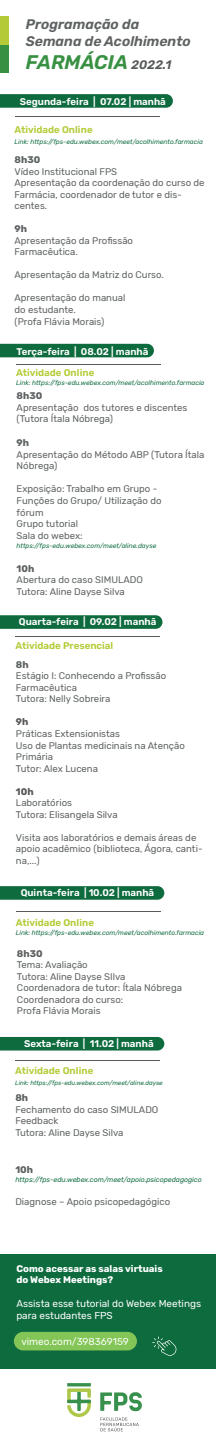
<style>
.page{position:relative;width:216px;height:1451px;background:#fff}
.page>*{position:absolute;margin:0;border:0;box-sizing:border-box;transform-origin:0 0}
.t1{font:italic 600 19.7px "Rubik";color:#389143}
.t2{font:italic 600 13.9px/16.7px "Rubik";color:#5d6162}
.t3{font:10px/12px "Rubik";color:#fff}
.t4{font:600 9.72px "Rubik";color:#fff}
.t5{font:600 9.72px "Rubik";color:#b4cb37}
.t6{font:9.6px/11.5px "Rubik";color:#5d6162}
.t7{font:700 9.6px/11.5px "Rubik";color:#fff}
.t8{font:700 9.6px "Rubik";color:#5d6162}
.t9{font:700 9.6px "Rubik";color:#57585a}
.t10{font:italic 7px "Rubik";color:#0d6b3e}
.t11{font:italic 6.6px "Rubik";color:#0d6b3e}
.t12{font:italic 6.26px "Rubik";color:#0d6b3e}
.s1{font-size:12.32px;color:#585b5b}
</style>
<div class="page">
<div style="left:0;top:44px;width:9px;height:29px;background:#389143"></div>
<div style="left:0;top:16px;width:9px;height:28px;background:#b4cb37"></div>
<div style="left:0;top:1254px;width:216px;height:115px;background:#0d6b3e"></div>
<svg style="left:152px;top:1336px;width:25px;height:19px"></svg>
<div style="left:14px;top:1331px;width:123px;height:19px;background:#83c556;border-radius:9px"></div>
<svg style="left:100px;top:1417px;width:39px;height:13px"></svg>
<svg style="left:100px;top:1392px;width:42px;height:18px"></svg>
<svg style="left:67px;top:1382px;width:24px;height:4px"></svg>
<svg style="left:67px;top:1388px;width:24px;height:28px"></svg>
<svg style="left:0;top:94px;width:173px;height:14px;background:#167045"></svg>
<hr style="left:15px;top:116px;width:144px;height:1px;background:#585b5b">
<div style="left:0;top:344px;width:154px;height:13px;background:#0d6b3e"></div>
<hr style="left:16px;top:364px;width:145px;height:1px;background:#585b5b">
<svg style="left:0;top:615px;width:162px;height:13px;background:#136e43"></svg>
<hr style="left:16px;top:636px;width:144px;height:1px;background:#585b5b">
<hr style="left:15px;top:1060px;width:145px;height:1px;background:#585b5b">
<hr style="left:16px;top:911px;width:144px;height:1px;background:#585b5b">
<svg style="left:0;top:886px;width:164px;height:13px;background:#116d41"></svg>
<div style="left:0;top:1037px;width:164px;height:13px;background:#0d6b3e"></div>
<h2 class="t2" style="left:26px;top:16px;width:166px">Programação da<br>Semana de Acolhimento</h2>
<h1 class="t1" style="left:26px;top:51px;width:147px">FARMÁCIA <span class="s1">2022.1</span></h1>
<p class="t4" style="left:20px;top:96px;width:148px">Segunda-feira | 07.02 | manhã</p>
<p class="t5" style="left:15px;top:124px;width:80px">Atividade Online</p>
<p class="t11" style="left:15px;top:138px;width:190px">Link: https://fps-edu.webex.com/meet/acolhimento.farmacia</p>
<p class="t8" style="left:15px;top:154px;width:27px">8h30</p>
<p class="t6" style="left:15px;top:166px;width:192px">Vídeo Institucional FPS<br>Apresentação da coordenação do curso de<br>Farmácia, coordenador de tutor e dis&shy;centes.</p>
<p class="t8" style="left:15px;top:223px;width:14px">9h</p>
<p class="t6" style="left:15px;top:235px;width:120px">Apresentação da Profissão<br>Farmacêutica.</p>
<p class="t6" style="left:15px;top:269px;width:151px">Apresentação da Matriz do Curso.</p>
<p class="t6" style="left:15px;top:292px;width:112px">Apresentação do manual do estudante.<br>(Profa Flávia Morais)</p>
<p class="t4" style="left:17px;top:346px;width:133px">Terça-feira | 08.02 | manhã</p>
<p class="t5" style="left:16px;top:367px;width:80px">Atividade Online</p>
<p class="t11" style="left:16px;top:379px;width:190px">Link: https://fps-edu.webex.com/meet/acolhimento.farmacia</p>
<p class="t8" style="left:17px;top:390px;width:27px">8h30</p>
<p class="t6" style="left:17px;top:401px;width:172px">Apresentação dos tutores e discentes (Tutora Ítala Nóbrega)</p>
<p class="t8" style="left:17px;top:437px;width:14px">9h</p>
<p class="t6" style="left:17px;top:449px;width:189px">Apresentação do Método ABP (Tutora Ítala<br>Nóbrega)</p>
<p class="t6" style="left:17px;top:483px;width:146px">Exposição: Trabalho em Grupo -<br>Funções do Grupo/ Utilização do fórum<br>Grupo tutorial<br>Sala do webex:</p>
<p class="t11" style="left:17px;top:541px;width:141px">https://fps-edu.webex.com/meet/aline.dayse</p>
<p class="t8" style="left:17px;top:563px;width:19px">10h</p>
<p class="t6" style="left:17px;top:574px;width:128px">Abertura do caso SIMULADO<br>Tutora: Aline Dayse Silva</p>
<p class="t4" style="left:19px;top:616px;width:139px">Quarta-feira | 09.02 | manhã</p>
<p class="t5" style="left:16px;top:640px;width:99px">Atividade Presencial</p>
<p class="t8" style="left:16px;top:658px;width:14px">8h</p>
<p class="t6" style="left:16px;top:670px;width:152px">Estágio I: Conhecendo a Profissão<br>Farmacêutica<br>Tutora: Nelly Sobreira</p>
<p class="t9" style="left:16px;top:716px;width:14px">9h</p>
<p class="t6" style="left:16px;top:728px;width:170px">Práticas Extensionistas<br>Uso de Plantas medicinais na Atenção<br>Primária<br>Tutor: Alex Lucena</p>
<p class="t9" style="left:16px;top:785px;width:19px">10h</p>
<p class="t6" style="left:16px;top:797px;width:103px">Laboratórios<br>Tutora: Elisangela Silva</p>
<p class="t6" style="left:16px;top:831px;width:188px">Visita aos laboratórios e demais áreas de apoio acadêmico (biblioteca, Ágora, canti&shy;na,...)</p>
<p class="t4" style="left:21px;top:887px;width:135px">Quinta-feira | 10.02 | manhã</p>
<p class="t5" style="left:16px;top:916px;width:80px">Atividade Online</p>
<p class="t11" style="left:16px;top:928px;width:190px">Link: https://fps-edu.webex.com/meet/acolhimento.farmacia</p>
<p class="t8" style="left:17px;top:947px;width:27px">8h30</p>
<p class="t6" style="left:17px;top:959px;width:167px">Tema: Avaliação<br>Tutora: Aline Dayse SIlva<br>Coordenadora de tutor: Ítala Nóbrega<br>Coordenadora do curso:<br>Profa Flávia Morais</p>
<p class="t4" style="left:24px;top:1038px;width:131px">Sexta-feira | 11.02 | manhã</p>
<p class="t5" style="left:15px;top:1065px;width:80px">Atividade Online</p>
<p class="t12" style="left:15px;top:1079px;width:149px">Link: https://fps-edu.webex.com/meet/aline.dayse</p>
<p class="t8" style="left:15px;top:1092px;width:14px">8h</p>
<p class="t6" style="left:15px;top:1103px;width:145px">Fechamento do caso SIMULADO<br>Feedback<br>Tutora: Aline Dayse Silva</p>
<p class="t8" style="left:15px;top:1163px;width:19px">10h</p>
<p class="t10" style="left:15px;top:1174px;width:188px">https://fps-edu.webex.com/meet/apoio.psicopedagogico</p>
<p class="t6" style="left:15px;top:1195px;width:156px">Diagnose – Apoio psicopedagógico</p>
<p class="t7" style="left:16px;top:1262px;width:148px">Como acessar as salas virtuais do Webex Meetings?</p>
<p class="t3" style="left:16px;top:1297px;width:186px">Assista esse tutorial do Webex Meetings para estudantes FPS</p>
<p class="t3" style="left:21px;top:1335px;width:109px">vimeo.com/398369159</p>
</div>
